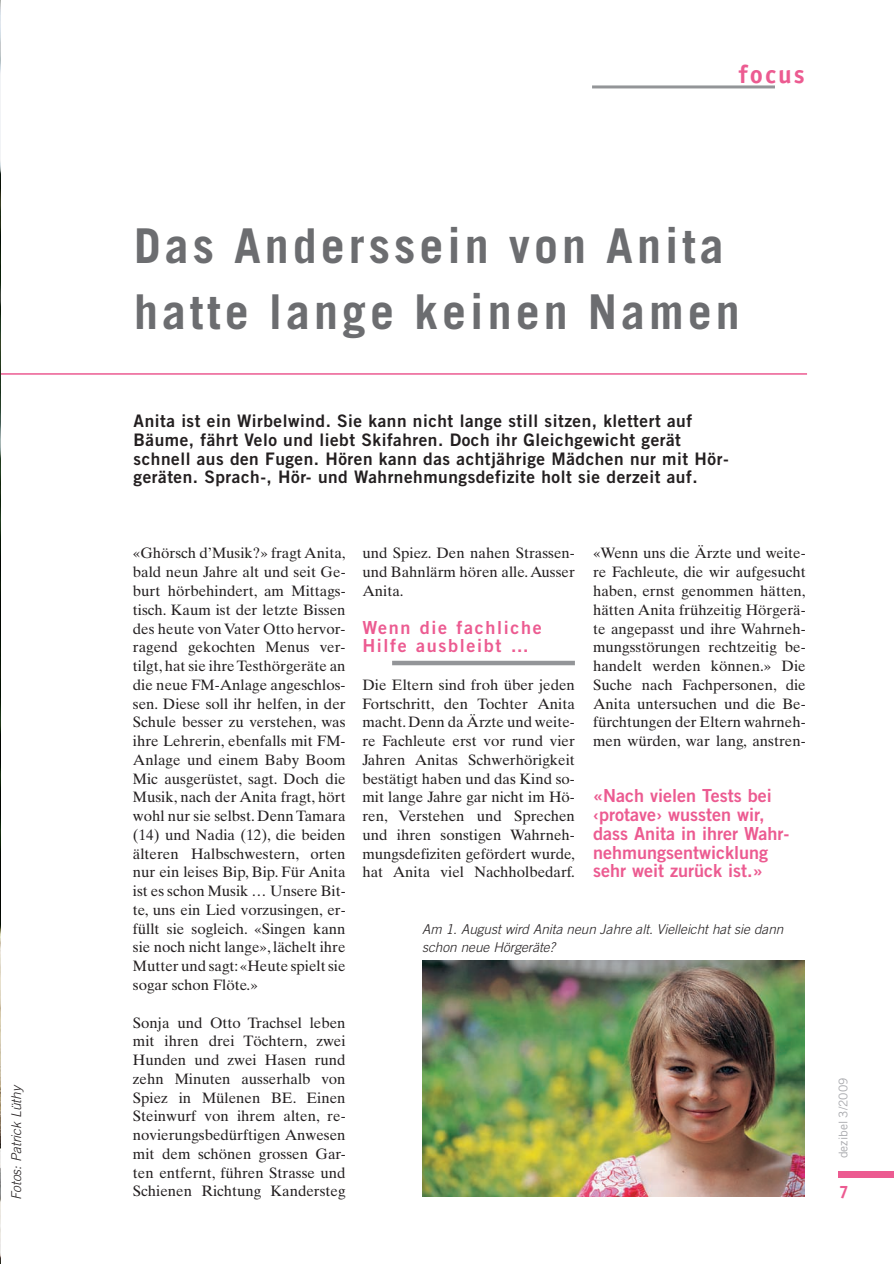
<style>
.page{position:relative;width:894px;height:1264px;background:#fff}
.page>*{position:absolute;margin:0;border:0;box-sizing:border-box;transform-origin:0 0}
.t1{font:700 48px/66px "Trade Gothic";letter-spacing:.085em;color:#6c6d70}
.t2{font:700 25.5px "Officina Sans";letter-spacing:.085em;color:#ec5b91}
.t3{font:18px/18.8px "Trade Gothic Bold Two";color:#ec5b91}
.t4{font:18px/18.8px "Trade Gothic Bold Two";letter-spacing:.09em;color:#ec5b91}
.t5{font:700 18px "Officina Sans";color:#ec5b91}
.t6{font:17.25px/18.8px "Trade Gothic Bold Two";letter-spacing:.03em;color:#231f20}
.t7{font:15px/18.8px "Times Ten";color:#231f20;text-align:justify}
.t8{font:italic 300 13.5px/18.8px "Trade Gothic";color:#231f20}
.t9{font:12px "Trade Gothic";color:#a8a9ad}
</style>
<div class="page">
<hr style="left:592px;top:85px;width:183px;height:3px;background:#939598">
<div style="left:838px;top:1170px;width:56px;height:7px;background:#ec5b91"></div>
<hr style="left:0;top:373px;width:807px;height:1px;background:#ec5b91">
<img style="left:422px;top:960px;width:383px;height:236px">
<div style="left:392px;top:660px;width:183px;height:5px;background:#939598"></div>
<img style="left:0;top:0;width:1px;height:1263px">
<p class="t8" style="left:8px;top:1200px;width:115px;rotate:-90deg">Fotos: Patrick Lüthy</p>
<h2 class="t2" style="left:738px;top:65px;width:68px">focus</h2>
<h1 class="t1" style="left:134px;top:217px;width:607px">Das Anderssein von Anita hatte lange keinen Namen</h1>
<p class="t6" style="left:134px;top:413px;width:596px">Anita ist ein Wirbelwind. Sie kann nicht lange still sitzen, klettert auf Bäume, fährt Velo und liebt Skifahren. Doch ihr Gleichgewicht gerät schnell aus den Fugen. Hören kann das achtjährige Mädchen nur mit Hör&shy;geräten. Sprach-, Hör- und Wahrnehmungsdefizite holt sie derzeit auf.</p>
<p class="t7" style="left:133px;top:545px;width:214px">«Ghörsch d’Musik?» fragt Anita, bald neun Jahre alt und seit Ge&shy;burt hörbehindert, am Mittags&shy;tisch. Kaum ist der letzte Bissen des heute von Vater Otto hervor&shy;ragend gekochten Menus ver&shy;tilgt, hat sie ihre Testhörgeräte an die neue FM-Anlage angeschlos&shy;sen. Diese soll ihr helfen, in der Schule besser zu verstehen, was ihre Lehrerin, ebenfalls mit FM-Anlage und einem Baby Boom Mic ausgerüstet, sagt. Doch die Musik, nach der Anita fragt, hört wohl nur sie selbst. Denn Tamara (14) und Nadia (12), die beiden älteren Halbschwestern, orten nur ein leises Bip, Bip. Für Anita ist es schon Musik … Unsere Bit&shy;te, uns ein Lied vorzusingen, er&shy;füllt sie sogleich. «Singen kann sie noch nicht lange», lächelt ihre Mutter und sagt:«Heute spielt sie sogar schon Flöte.»</p>
<p class="t7" style="left:133px;top:1014px;width:214px">Sonja und Otto Trachsel leben mit ihren drei Töchtern, zwei Hunden und zwei Hasen rund zehn Minuten ausserhalb von Spiez in Mülenen BE. Einen Steinwurf von ihrem alten, re&shy;novierungsbedürftigen Anwesen mit dem schönen grossen Gar&shy;ten entfernt, führen Strasse und Schienen Richtung Kandersteg</p>
<p class="t7" style="left:362px;top:545px;width:214px">und Spiez. Den nahen Strassen&shy;und Bahnlärm hören alle. Ausser Anita.</p>
<p class="t4" style="left:362px;top:619px;width:181px">Wenn die fachliche<br>Hilfe ausbleibt …</p>
<p class="t7" style="left:362px;top:676px;width:214px">Die Eltern sind froh über jeden Fortschritt, den Tochter Anita macht. Denn da Ärzte und weite&shy;re Fachleute erst vor rund vier Jahren Anitas Schwerhörigkeit bestätigt haben und das Kind so&shy;mit lange Jahre gar nicht im Hö&shy;ren, Verstehen und Sprechen und ihren sonstigen Wahrneh&shy;mungsdefiziten gefördert wurde, hat Anita viel Nachholbedarf.</p>
<p class="t7" style="left:593px;top:545px;width:214px">«Wenn uns die Ärzte und weite&shy;re Fachleute, die wir aufgesucht haben, ernst genommen hätten, hätten Anita frühzeitig Hörgerä&shy;te angepasst und ihre Wahrneh&shy;mungsstörungen rechtzeitig be&shy;handelt werden können.» Die Suche nach Fachpersonen, die Anita untersuchen und die Be&shy;fürchtungen der Eltern wahrneh&shy;men würden, war lang, anstren-</p>
<p class="t3" style="left:593px;top:788px;width:198px">«Nach vielen Tests bei ‹protave› wussten wir, dass Anita in ihrer Wahr&shy;nehmungsentwicklung sehr weit zurück ist.»</p>
<p class="t8" style="left:422px;top:920px;width:365px">Am 1. August wird Anita neun Jahre alt. Vielleicht hat sie dann schon neue Hörgeräte?</p>
<p class="t9" style="left:838px;top:1158px;width:82px;rotate:-90deg">dezibel 3/2009</p>
<p class="t5" style="left:838px;top:1184px;width:12px">7</p>
</div>
